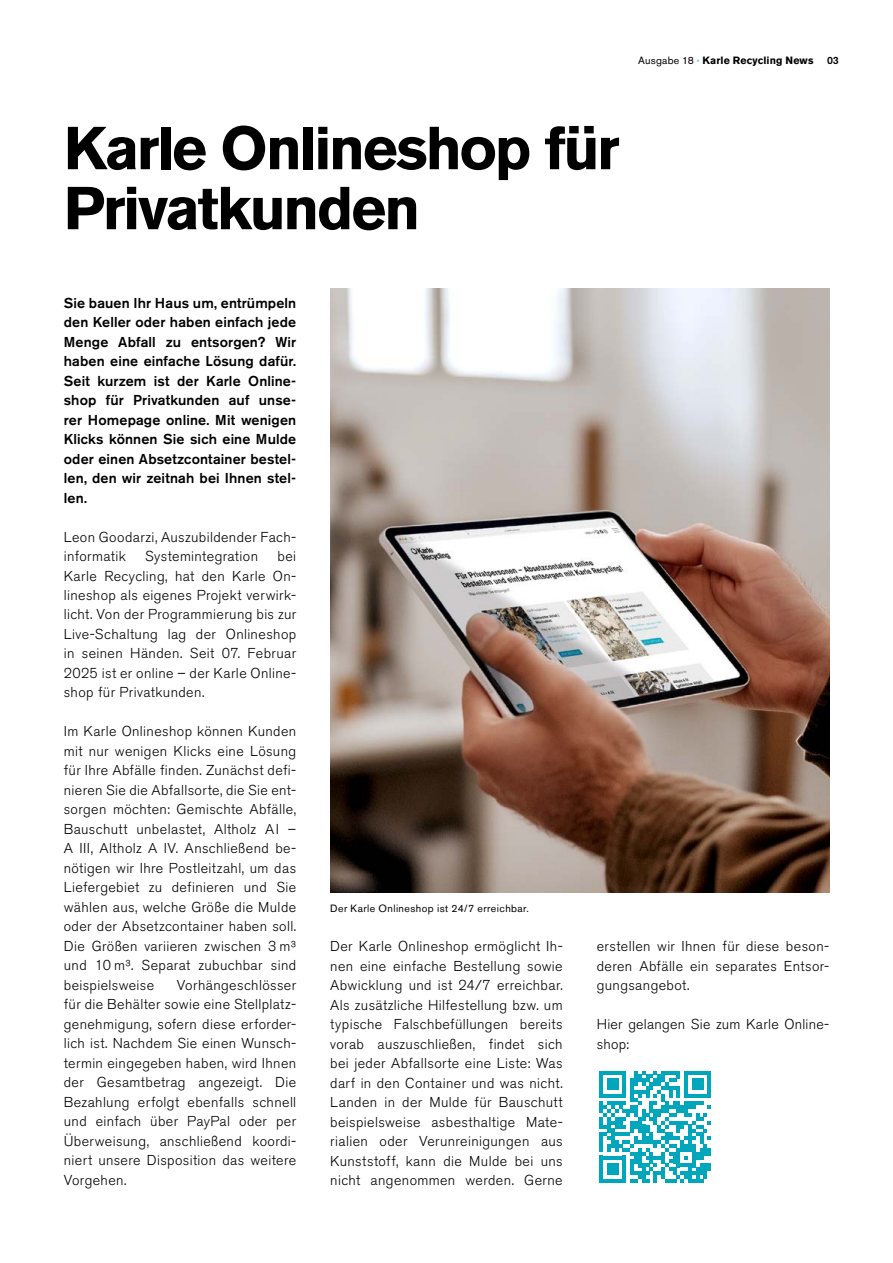
<style>
.page{position:relative;width:893px;height:1263px;background:#fff}
.page>*{position:absolute;margin:0;border:0;box-sizing:border-box;transform-origin:0 0}
.t1{font:700 60px/60px "Akzidenz Grotesk BE";letter-spacing:-.04em;color:#000}
.t2{font:300 14.25px/19.5px "Akzidenz Grotesk BE";letter-spacing:.025em;color:#000;text-align:justify}
.t3{font:500 14.25px/19.5px "Akzidenz Grotesk BE";letter-spacing:.01em;color:#000;text-align:justify}
.t4{font:10.5px "Akzidenz Grotesk BE";letter-spacing:.04em;color:#000}
.t5{font:700 10.5px "Akzidenz Grotesk BE";letter-spacing:.015em;color:#000}
.t6{font:500 10.5px "Akzidenz Grotesk BE";color:#000}
.s1{font-weight:400}
.s2{font-weight:400;color:#00a6bb}
</style>
<div class="page">
<img style="left:330px;top:288px;width:499px;height:605px">
<svg style="left:599px;top:1071px;width:112px;height:112px"></svg>
<p class="t5" style="left:638px;top:54px;width:177px"><span class="s1">Ausgabe 18</span> <span class="s2">˚</span> Karle Recycling News</p>
<p class="t6" style="left:827px;top:54px;width:13px">03</p>
<h1 class="t1" style="left:64px;top:119px;width:557px">Karle Onlineshop für<br>Privatkunden</h1>
<p class="t3" style="left:64px;top:293px;width:234px">Sie bauen Ihr Haus um, entrümpeln den Keller oder haben einfach jede Menge Abfall zu entsorgen? Wir haben eine einfache Lösung dafür.<br>Seit kurzem ist der Karle Online&shy;shop für Privatkunden auf unse&shy;rer Homepage online. Mit wenigen Klicks können Sie sich eine Mulde oder einen Absetzcontainer bestel&shy;len, den wir zeitnah bei Ihnen stel&shy;len.</p>
<p class="t2" style="left:64px;top:527px;width:234px">Leon Goodarzi, Auszubildender Fach&shy;informatik</p>
<p class="t2" style="left:145px;top:547px;width:114px">Systemintegration</p>
<p class="t2" style="left:64px;top:547px;width:234px;text-indent:214px">bei Karle Recycling, hat den Karle On&shy;lineshop als eigenes Projekt verwirk&shy;licht. Von der Programmierung bis zur Live-Schaltung lag der Onlineshop in seinen Händen. Seit 07. Februar 2025 ist er online – der Karle Online&shy;shop für Privatkunden.</p>
<p class="t2" style="left:64px;top:722px;width:234px">Im Karle Onlineshop können Kunden mit nur wenigen Klicks eine Lösung für Ihre Abfälle finden. Zunächst defi&shy;nieren Sie die Abfallsorte, die Sie ent&shy;sorgen möchten: Gemischte Abfälle, Bauschutt unbelastet, Altholz AI – A III, Altholz A IV. Anschließend be&shy;nötigen wir Ihre Postleitzahl, um das Liefergebiet zu definieren und Sie wählen aus, welche Größe die Mulde oder der Absetzcontainer haben soll.<br>Die Größen variieren zwischen 3 m³ und 10 m³. Separat zubuchbar sind beispielsweise</p>
<p class="t2" style="left:64px;top:975px;width:234px;text-indent:113px">Vorhängeschlösser für die Behälter sowie eine Stellplatz&shy;genehmigung, sofern diese erforder&shy;lich ist. Nachdem Sie einen Wunsch&shy;termin eingegeben haben, wird Ihnen der Gesamtbetrag angezeigt. Die Bezahlung erfolgt ebenfalls schnell und einfach über PayPal oder per Überweisung, anschließend koordi&shy;niert unsere Disposition das weitere Vorgehen.</p>
<p class="t4" style="left:330px;top:902px;width:200px">Der Karle Onlineshop ist 24/7 erreichbar.</p>
<p class="t2" style="left:330px;top:937px;width:234px">Der Karle Onlineshop ermöglicht Ih&shy;nen eine einfache Bestellung sowie Abwicklung und ist 24/7 erreichbar.<br>Als zusätzliche Hilfestellung bzw. um typische Falschbefüllungen bereits vorab auszuschließen, findet sich bei jeder Abfallsorte eine Liste: Was darf in den Container und was nicht.<br>Landen in der Mulde für Bauschutt beispielsweise asbesthaltige Mate&shy;rialien oder Verunreinigungen aus Kunststoff, kann die Mulde bei uns nicht angenommen werden. Gerne</p>
<p class="t2" style="left:597px;top:937px;width:234px">erstellen wir Ihnen für diese beson&shy;deren Abfälle ein separates Entsor&shy;gungsangebot.</p>
<p class="t2" style="left:597px;top:1015px;width:234px">Hier gelangen Sie zum Karle Online&shy;shop:</p>
</div>
